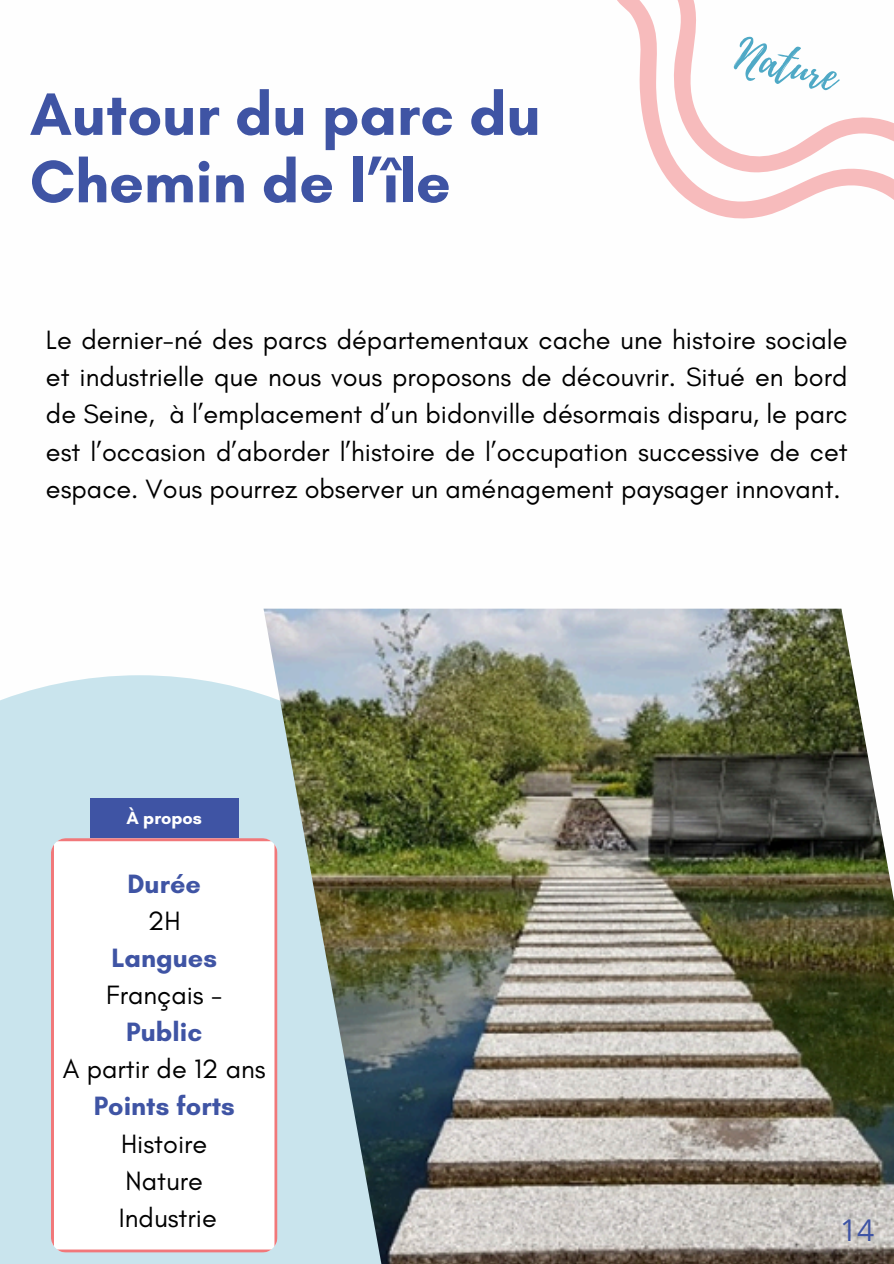
<style>
.page{position:relative;width:894px;height:1264px;background:#fff}
.page>*{position:absolute;margin:0;border:0;box-sizing:border-box;transform-origin:0 0}
.t1{font:700 60.9px/67.3px "Glacial Indifference";color:#3f54a4}
.t2{font:43.5px "Playlist Script";color:#4fa9c6}
.t3{font:30px "Open Sans";color:#3f54a4}
.t4{font:27px/37.2px "Glacial Indifference";color:#000;text-align:justify}
.t5{font:700 18px "Glacial Indifference";color:#fff}
.s1{font-weight:700;color:#3f54a4}
</style>
<div class="page">
<div style="left:0;top:675px;width:540px;height:588px;background:#c9e4ed"></div>
<svg style="left:617px;top:0;width:36px;height:153px"></svg>
<svg style="left:653px;top:0;width:240px;height:219px"></svg>
<div style="left:90px;top:798px;width:148px;height:40px;background:#3f54a4"></div>
<div style="left:51px;top:838px;width:212px;height:414px;background:#fff"></div>
<img style="left:263px;top:608px;width:630px;height:655px">
<h2 class="t1" style="left:30px;top:80px;width:512px">Autour du parc du<br>Chemin de l’île</h2>
<p class="t2" style="left:743px;top:23px;width:104px;rotate:13deg">Nature</p>
<p class="t4" style="left:46px;top:321px;width:802px">Le dernier-né des parcs départementaux cache une histoire sociale et industrielle que nous vous proposons de découvrir. Situé en bord de Seine, à l’emplacement d’un bidonville désormais disparu, le parc est l’occasion d’aborder l’histoire de l’occupation successive de cet espace. Vous pourrez observer un aménagement paysager innovant.</p>
<h1 class="t5" style="left:126px;top:807px;width:77px">À propos</h1>
<h4 class="t4" style="left:63px;top:864px;width:204px;text-align:center"><span class="s1">Durée<br></span>2H<br><span class="s1">Langues<br></span>Français -<br><span class="s1">Public<br></span>A partir de 12 ans<br><span class="s1">Points forts<br></span>Histoire<br>Nature<br>Industrie</h4>
<p class="t3" style="left:839px;top:1208px;width:36px">14</p>
</div>
